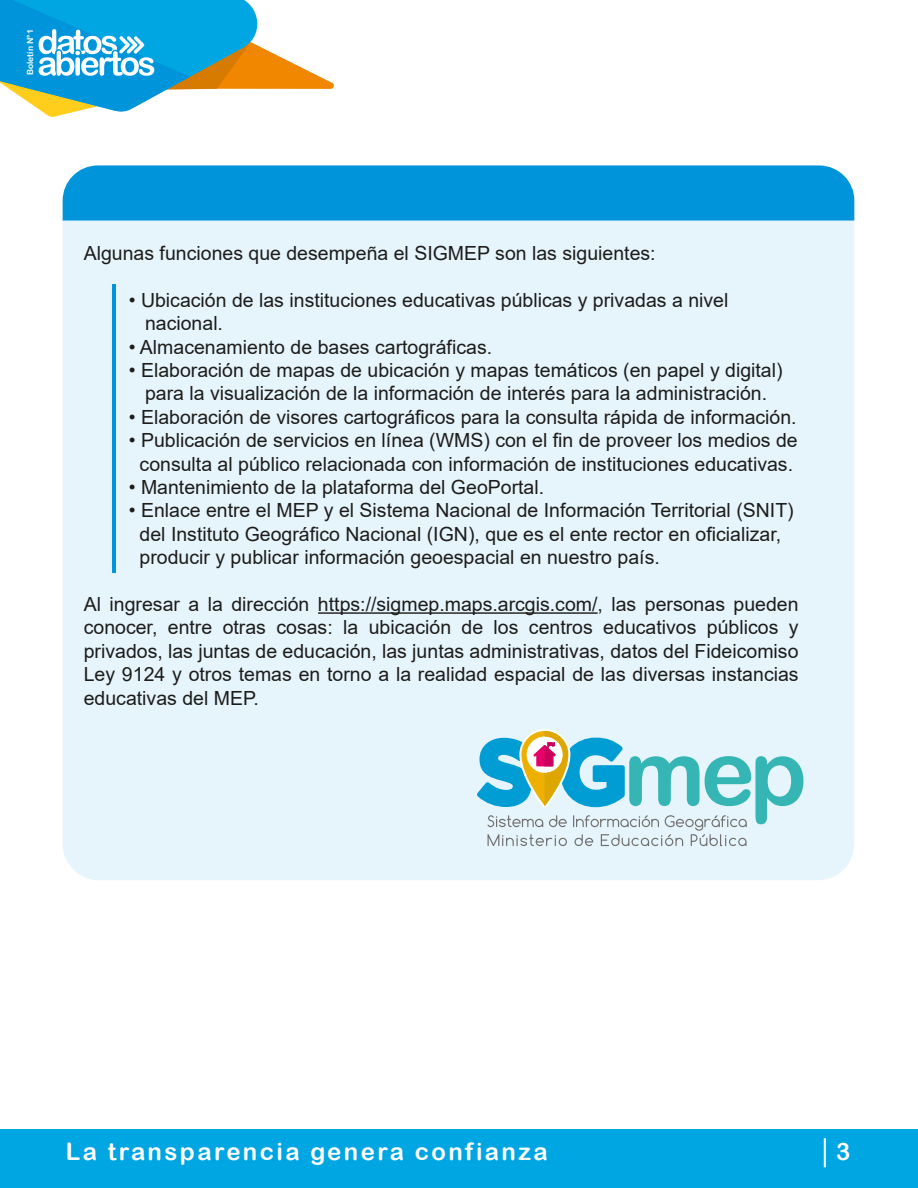
<style>
.page{position:relative;width:918px;height:1188px;background:#fff}
.page>*{position:absolute;margin:0;border:0;box-sizing:border-box;transform-origin:0 0}
.t1{font:24px "Arial Rounded MT Bold";letter-spacing:.1em;color:#fff}
.t2{font:24px "Arial Narrow";color:#fff}
.t3{font:19.5px/23.4px "Arial";color:#1d1d1b}
.t4{font:8.4px "Arial Rounded MT Bold";color:#fff}
.s1{font-family:"Arial Rounded MT Bold"}
</style>
<div class="page">
<div style="left:63px;top:165px;width:791px;height:715px;background:#e6f4fb;border-radius:36px"></div>
<hr style="left:112px;top:284px;width:4px;height:288px;background:#0095db">
<div style="left:63px;top:165px;width:791px;height:56px;background:#0095db"></div>
<div style="left:0;top:1129px;width:918px;height:59px;background:#00a6e2"></div>
<svg style="left:0;top:0;width:334px;height:117px"></svg>
<hr style="left:318px;top:612px;width:280px;height:2px;background:#1d1d1b">
<svg style="left:477px;top:729px;width:326px;height:117px"></svg>
<p class="t4" style="left:25px;top:75px;width:47px;rotate:-90deg">Boletín N°1</p>
<p class="t3" style="left:84px;top:241px;width:573px">Algunas funciones que desempeña el SIGMEP son las siguientes:</p>
<p class="t3" style="left:145px;top:288px;width:585px;text-indent:-16px">• Ubicación de las instituciones educativas públicas y privadas a nivel nacional.</p>
<p class="t3" style="left:129px;top:335px;width:365px">• Almacenamiento de bases cartográficas.</p>
<p class="t3" style="left:129px;top:358px;width:655px;text-align:center">• Elaboración de mapas de ubicación y mapas temáticos (en papel y digital) para la visualización de la información de interés para la administración.</p>
<p class="t3" style="left:129px;top:405px;width:669px">• Elaboración de visores cartográficos para la consulta rápida de información.</p>
<p class="t3" style="left:129px;top:429px;width:670px;text-align:center">• Publicación de servicios en línea (WMS) con el fin de proveer los medios de consulta al público relacionada con información de instituciones educativas.</p>
<p class="t3" style="left:129px;top:475px;width:417px">• Mantenimiento de la plataforma del GeoPortal.</p>
<p class="t3" style="left:140px;top:499px;width:656px;text-indent:-11px">• Enlace entre el MEP y el Sistema Nacional de Información Territorial (SNIT) del Instituto Geográfico Nacional (IGN), que es el ente rector en oficializar, producir y publicar información geoespacial en nuestro país.</p>
<p class="t3" style="left:84px;top:592px;width:716px;text-align:justify">Al ingresar a la dirección https://sigmep.maps.arcgis.com/, las personas pueden conocer, entre otras cosas: la ubicación de los centros educativos públicos y privados, las juntas de educación, las juntas administrativas, datos del Fideicomiso Ley 9124 y otros temas en torno a la realidad espacial de las diversas instancias educativas del MEP.</p>
<p class="t1" style="left:66px;top:1138px;width:483px">La transparencia genera confianza</p>
<p class="t2" style="left:819px;top:1134px;width:33px">│<span class="s1">3</span></p>
</div>
